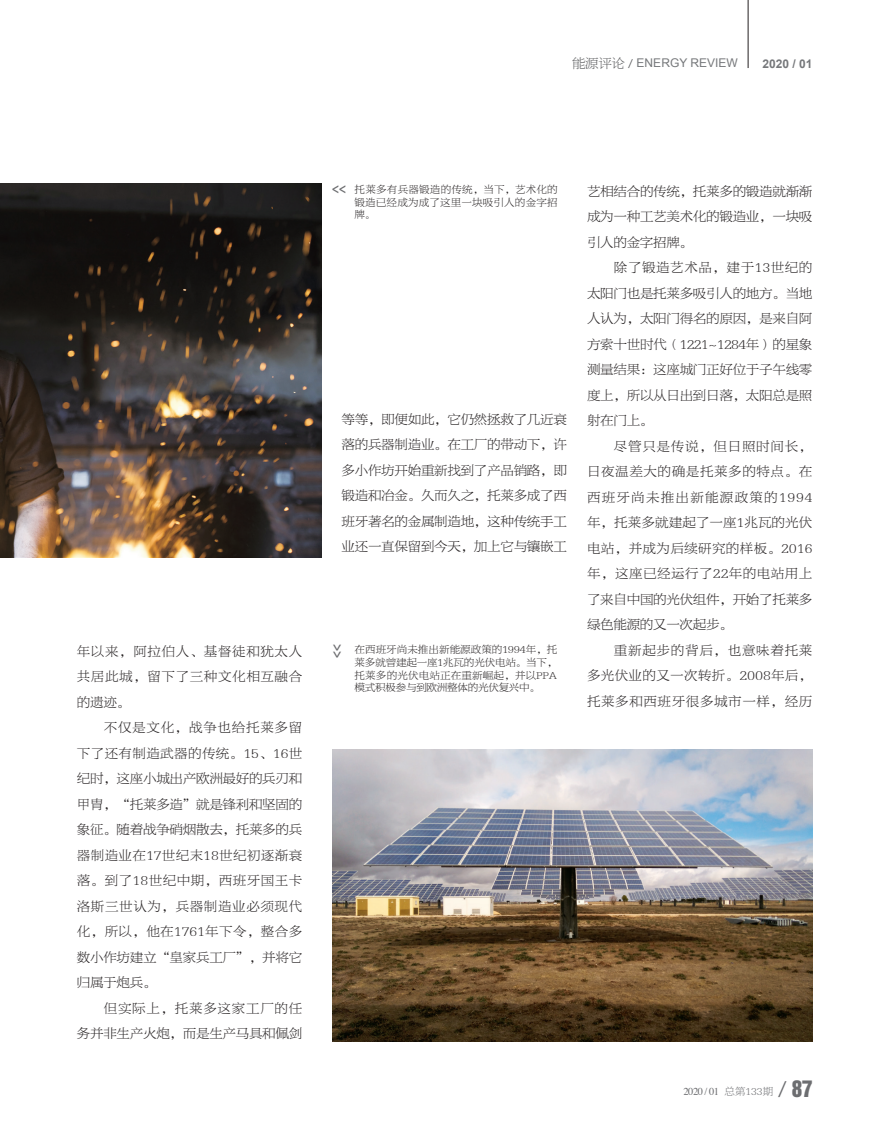
<style>
.page{position:relative;width:872px;height:1127px;background:#fff}
.page>*{position:absolute;margin:0;border:0;box-sizing:border-box;transform-origin:0 0}
.t1{font:21px "Helvetica Inserat LT Std";color:#6c6d70}
.内文{font:13.5px/25.5px "FZBYSK GBK1 0";letter-spacing:-.02em;color:#231f20;text-align:justify}
.t2{font:12px "Arial";color:#76787b}
.t3{font:700 12px "Arial";color:#76787b}
.图说{font:10.5px/12.6px "FZBYSK GBK1 0";letter-spacing:.02em;color:#231f20;text-align:justify}
.t4{font:10.5px "Times";letter-spacing:-.05em;color:#6c6d70}
.图说-2{font:10.5px "FZLTCHK GBK1 0";color:#6c6d70}
.s1{font-family:"FZBYSK GBK1 0";font-size:13.5px;color:#57585a}
.s2{font-family:"FZBYSK GBK1 0"}
.s3{font-family:"FZBYSK GBK1 0";font-size:24px}
</style>
<div class="page">
<hr style="left:748px;top:0;width:1px;height:68px;background:#231f20">
<img style="left:0;top:184px;width:321px;height:373px">
<img style="left:332px;top:749px;width:480px;height:293px">
<p class="t2" style="left:572px;top:55px;width:167px"><span class="s1">能源评论 /</span> ENERGY REVIEW</p>
<p class="t3" style="left:762px;top:56px;width:52px">2020 / 01</p>
<p class="内文" style="left:77px;top:639px;width:227px">年以来，阿拉伯人、基督徒和犹太人共居此城，留下了三种文化相互融合的遗迹。</p>
<p class="内文" style="left:77px;top:715px;width:227px;text-indent:27px">不仅是文化，战争也给托莱多留下了还有制造武器的传统。15、16世纪时，这座小城出产欧洲最好的兵刃和甲胄，“托莱多造”就是锋利和坚固的象征。随着战争硝烟散去，托莱多的兵器制造业在17世纪末18世纪初逐渐衰落。到了18世纪中期，西班牙国王卡洛斯三世认为，兵器制造业必须现代化，所以，他在1761年下令，整合多数小作坊建立“皇家兵工厂”，并将它归属于炮兵。</p>
<p class="内文" style="left:77px;top:996px;width:227px;text-align:right">但实际上，托莱多这家工厂的任<br>务并非生产火炮，而是生产马具和佩剑</p>
<p class="图说" style="left:354px;top:183px;width:204px">托莱多有兵器锻造的传统，当下，艺术化的锻造已经成为成了这里一块吸引人的金字招牌。</p>
<p class="内文" style="left:341px;top:407px;width:227px">等等，即便如此，它仍然拯救了几近衰落的兵器制造业。在工厂的带动下，许多小作坊开始重新找到了产品销路，即锻造和冶金。久而久之，托莱多成了西班牙著名的金属制造地，这种传统手工业还一直保留到今天，加上它与镶嵌工</p>
<p class="图说-2" style="left:343px;top:644px;width:16px;rotate:90deg">&gt;&gt;</p>
<p class="图说" style="left:354px;top:644px;width:204px">在西班牙尚未推出新能源政策的1994年，托莱多就曾建起一座1兆瓦的光伏电站。当下，托莱多的光伏电站正在重新崛起，并以PPA模式积极参与到欧洲整体的光伏复兴中。</p>
<p class="内文" style="left:587px;top:178px;width:227px">艺相结合的传统，托莱多的锻造就渐渐成为一种工艺美术化的锻造业，一块吸引人的金字招牌。</p>
<p class="内文" style="left:587px;top:255px;width:227px;text-indent:27px">除了锻造艺术品，建于13世纪的太阳门也是托莱多吸引人的地方。当地人认为，太阳门得名的原因，是来自阿方索十世时代（1221~1284年）的星象测量结果：这座城门正好位于子午线零度上，所以从日出到日落，太阳总是照射在门上。</p>
<p class="内文" style="left:587px;top:433px;width:227px;text-indent:27px">尽管只是传说，但日照时间长，日夜温差大的确是托莱多的特点。在西班牙尚未推出新能源政策的1994年，托莱多就建起了一座1兆瓦的光伏电站，并成为后续研究的样板。2016年，这座已经运行了22年的电站用上了来自中国的光伏组件，开始了托莱多绿色能源的又一次起步。</p>
<p class="内文" style="left:587px;top:637px;width:227px;text-indent:27px">重新起步的背后，也意味着托莱多光伏业的又一次转折。2008年后，托莱多和西班牙很多城市一样，经历</p>
<p class="t4" style="left:683px;top:1082px;width:91px">2020 / 01 <span class="s2">总第133期</span></p>
<h1 class="t1" style="left:777px;top:1076px;width:37px"><span class="s3">/</span>87</h1>
</div>
